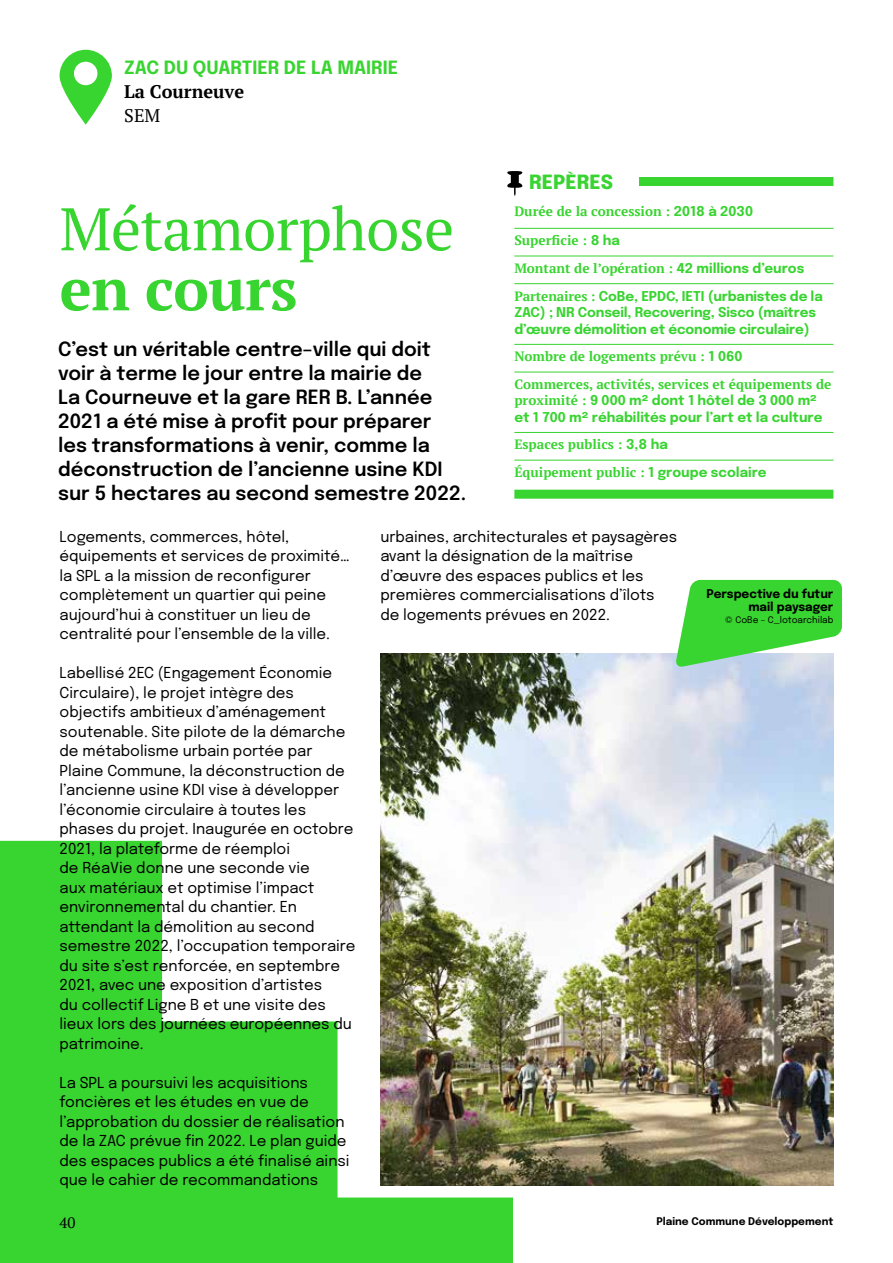
<style>
.page{position:relative;width:893px;height:1263px;background:#fff}
.page>*{position:absolute;margin:0;border:0;box-sizing:border-box;transform-origin:0 0}
.t1{font:60px "PT Serif";letter-spacing:-.01em;color:#38d430}
.t2{font:700 60px "PT Serif";letter-spacing:-.01em;color:#38d430}
.t3{font:600 19.5px/24px "Epilogue";color:#000}
.t4{font:800 19.5px "Epilogue";color:#38d430}
.t5{font:700 18.15px "Epilogue";color:#38d430}
.t6{font:700 18.15px "PT Serif";color:#000}
.t7{font:18.15px "PT Serif";color:#000}
.t8{font:15px/19.5px "Epilogue";color:#000}
.t9{font:15px "PT Serif";color:#000}
.t10{font:700 13.5px/27.8px "PT Serif";color:#38d430}
.t11{font:700 13.5px/16.5px "Epilogue";letter-spacing:-.01em;color:#38d430}
.t12{font:700 12px/13.5px "Epilogue";color:#000;text-align:right}
.t13{font:700 10.5px "Epilogue";color:#000}
.t14{font:9px "Epilogue";color:#000}
.s1{font-family:"Epilogue"}
.s2{font-family:"PT Serif"}
</style>
<div class="page">
<svg style="left:60px;top:50px;width:52px;height:75px"></svg>
<svg style="left:0;top:841px;width:513px;height:422px;fill:#38d430"></svg>
<hr style="left:514px;top:228px;width:319px;height:1px;background:#38d430">
<hr style="left:514px;top:256px;width:319px;height:1px;background:#38d430">
<hr style="left:514px;top:283px;width:319px;height:1px;background:#38d430">
<hr style="left:514px;top:344px;width:319px;height:1px;background:#38d430">
<hr style="left:514px;top:372px;width:319px;height:1px;background:#38d430">
<hr style="left:514px;top:432px;width:319px;height:1px;background:#38d430">
<hr style="left:514px;top:460px;width:319px;height:1px;background:#38d430">
<div style="left:514px;top:177px;width:319px;height:9px;background:#38d430"></div>
<div style="left:514px;top:490px;width:319px;height:9px;background:#38d430"></div>
<div style="left:507px;top:174px;width:132px;height:15px;background:#fff"></div>
<svg style="left:507px;top:171px;width:15px;height:25px"></svg>
<img style="left:380px;top:654px;width:453px;height:531px">
<svg style="left:675px;top:580px;width:167px;height:87px;background:#60d95d"></svg>
<p class="t5" style="left:124px;top:55px;width:275px">ZAC DU QUARTIER DE LA MAIRIE</p>
<p class="t6" style="left:124px;top:80px;width:121px">La Courneuve</p>
<p class="t7" style="left:124px;top:104px;width:38px">SEM</p>
<h1 class="t1" style="left:60px;top:190px;width:396px">Métamorphose</h1>
<h1 class="t2" style="left:60px;top:250px;width:239px">en cours</h1>
<p class="t3" style="left:58px;top:336px;width:410px">C’est un véritable centre–ville qui doit voir à terme le jour entre la mairie de<br>La Courneuve et la gare RER B. L’année 2021 a été mise à profit pour préparer<br>les transformations à venir, comme la déconstruction de l’ancienne usine KDI sur 5 hectares au second semestre 2022.</p>
<h2 class="t4" style="left:529px;top:168px;width:85px">REPÈRES</h2>
<p class="t10" style="left:514px;top:197px;width:240px">Durée de la concession : <span class="s1">2018 à 2030</span></p>
<p class="t10" style="left:514px;top:227px;width:291px">Superficie : <span class="s1">8 ha<br></span>Montant de l’opération : <span class="s1">42 millions d’euros</span></p>
<p class="t11" style="left:514px;top:287px;width:310px"><span class="s2">Partenaires :</span> CoBe, EPDC, IETI (urbanistes de la<br>ZAC) ; NR Conseil, Recovering, Sisco (maîtres d’œuvre démolition et économie circulaire)</p>
<p class="t10" style="left:514px;top:343px;width:318px">Nombre de logements prévu : <span class="s1">1 060<br></span>Commerces, activités, services et équipements de</p>
<p class="t11" style="left:514px;top:391px;width:310px"><span class="s2">proximité :</span> 9 000 m² dont 1 hôtel de 3 000 m² et 1 700 m² réhabilités pour l’art et la culture</p>
<p class="t10" style="left:514px;top:431px;width:254px">Espaces publics : <span class="s1">3,8 ha<br></span>Équipement public : <span class="s1">1 groupe scolaire</span></p>
<p class="t8" style="left:60px;top:526px;width:292px">Logements, commerces, hôtel, équipements et services de proximité… la SPL a la mission de reconfigurer complètement un quartier qui peine aujourd’hui à constituer un lieu de centralité pour l’ensemble de la ville.</p>
<p class="t8" style="left:60px;top:662px;width:297px">Labellisé 2EC (Engagement Économie Circulaire), le projet intègre des objectifs ambitieux d’aménagement soutenable. Site pilote de la démarche de métabolisme urbain portée par Plaine Commune, la déconstruction de l’ancienne usine KDI vise à développer l’économie circulaire à toutes les phases du projet. Inaugurée en octobre 2021, la plateforme de réemploi<br>de RéaVie donne une seconde vie<br>aux matériaux et optimise l’impact environnemental du chantier. En attendant la démolition au second semestre 2022, l’occupation temporaire du site s’est renforcée, en septembre 2021, avec une exposition d’artistes<br>du collectif Ligne B et une visite des lieux lors des journées européennes du patrimoine.</p>
<p class="t8" style="left:60px;top:1072px;width:292px">La SPL a poursuivi les acquisitions foncières et les études en vue de l’approbation du dossier de réalisation de la ZAC prévue fin 2022. Le plan guide des espaces publics a été finalisé ainsi que le cahier de recommandations</p>
<p class="t8" style="left:380px;top:526px;width:298px">urbaines, architecturales et paysagères avant la désignation de la maîtrise d’œuvre des espaces publics et les premières commercialisations d’îlots de logements prévues en 2022.</p>
<p class="t12" style="left:707px;top:586px;width:128px">Perspective du futur mail paysager</p>
<p class="t14" style="left:725px;top:614px;width:110px">© CoBe – C_lotoarchilab</p>
<p class="t9" style="left:60px;top:1213px;width:17px">40</p>
<p class="t13" style="left:656px;top:1213px;width:179px">Plaine Commune Développement</p>
</div>
